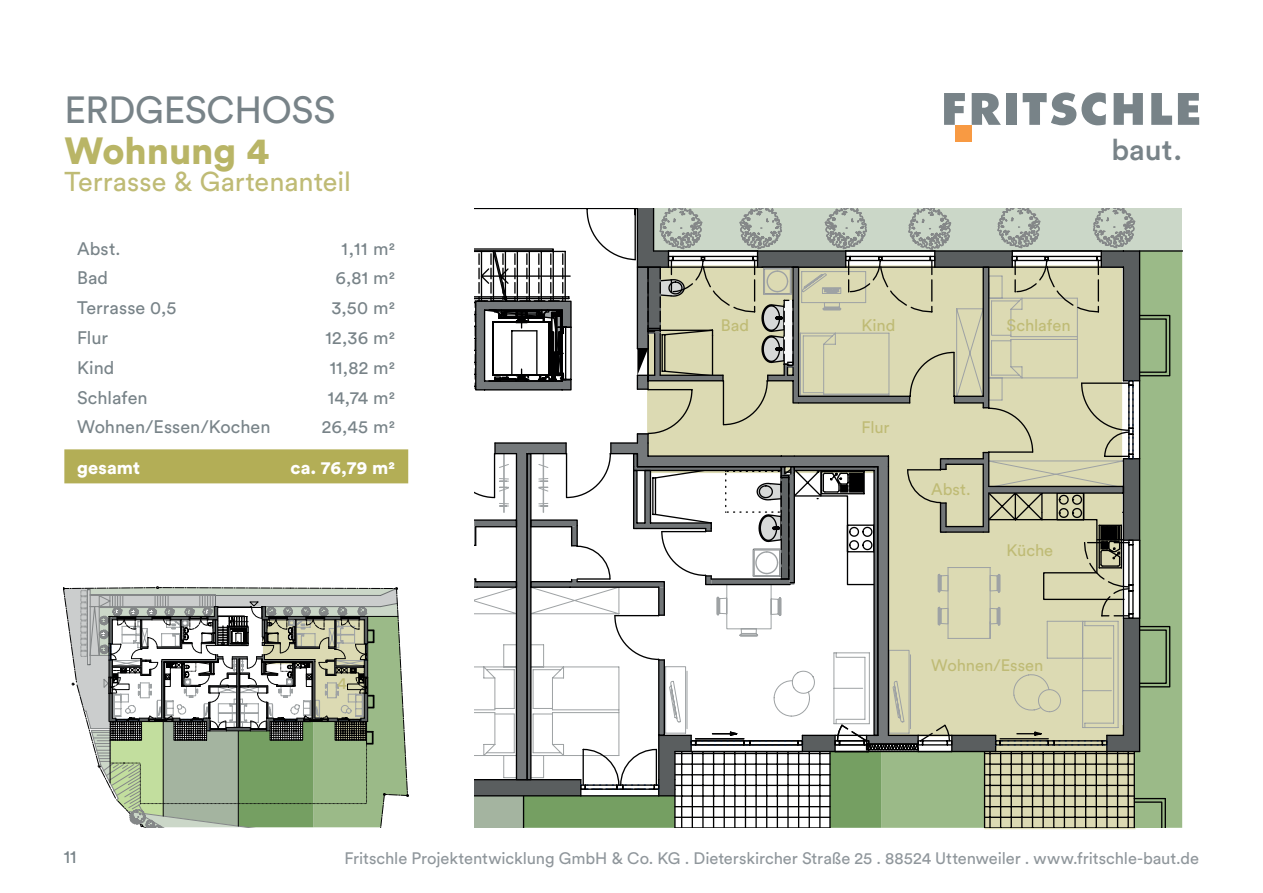
<style>
.page{position:relative;width:1263px;height:893px;background:#fff}
.page>*{position:absolute;margin:0;border:0;box-sizing:border-box;transform-origin:0 0}
.t1{font:37.5px "Circular Std";letter-spacing:-.01em;color:#788388}
.t2{font:900 37.5px "Circular Std";color:#b9b566}
.t3{font:500 29.4px "Circular Std";color:#788388}
.t4{font:27px "Circular Std";color:#bfbb75}
.t5{font:18px "Circular Std";letter-spacing:.005em;color:#788388}
.t6{font:900 18px "Circular Std";letter-spacing:.01em;color:#fff}
.t7{font:16.5px "Circular Std";letter-spacing:-.005em;color:#8f969b}
.t8{font:16.5px "Circular Std";letter-spacing:-.005em;color:#bfbb75}
</style>
<div class="page">
<svg style="left:944px;top:93px;width:21px;height:32px"></svg>
<svg style="left:972px;top:93px;width:29px;height:32px"></svg>
<div style="left:1006px;top:93px;width:11px;height:32px;background:#788388"></div>
<svg style="left:1023px;top:92px;width:83px;height:33px"></svg>
<svg style="left:1114px;top:93px;width:29px;height:32px"></svg>
<svg style="left:1151px;top:93px;width:21px;height:32px"></svg>
<svg style="left:1178px;top:93px;width:21px;height:32px"></svg>
<div style="left:955px;top:125px;width:17px;height:17px;background:#f89a43"></div>
<div style="left:64px;top:449px;width:344px;height:34px;background:#b3ae56"></div>
<div style="left:654px;top:208px;width:528px;height:43px;background:#cbd7c8"></div>
<hr style="left:675px;top:838px;width:155px;height:1px;background:#000001">
<hr style="left:984px;top:838px;width:150px;height:1px;background:#000001">
<svg style="left:1136px;top:250px;width:46px;height:578px;background:#93ae82"></svg>
<svg style="left:474px;top:208px;width:662px;height:620px"></svg>
<svg style="left:64px;top:586px;width:345px;height:242px"></svg>
<h1 class="t1" style="left:64px;top:87px;width:273px">ERDGESCHOSS</h1>
<h1 class="t2" style="left:64px;top:125px;width:206px">Wohnung 4</h1>
<h3 class="t4" style="left:64px;top:165px;width:288px">Terrasse &amp; Gartenanteil</h3>
<p class="t5" style="left:77px;top:237px;width:45px">Abst.</p>
<p class="t5" style="left:341px;top:237px;width:55px">1,11 m2</p>
<p class="t5" style="left:77px;top:267px;width:33px">Bad</p>
<p class="t5" style="left:335px;top:267px;width:61px">6,81 m2</p>
<p class="t5" style="left:77px;top:297px;width:101px">Terrasse 0,5</p>
<p class="t5" style="left:331px;top:297px;width:66px">3,50 m2</p>
<p class="t5" style="left:77px;top:327px;width:33px">Flur</p>
<p class="t5" style="left:326px;top:327px;width:71px">12,36 m2</p>
<p class="t5" style="left:77px;top:356px;width:39px">Kind</p>
<p class="t5" style="left:330px;top:356px;width:67px">11,82 m2</p>
<p class="t5" style="left:77px;top:386px;width:72px">Schlafen</p>
<p class="t5" style="left:328px;top:386px;width:69px">14,74 m2</p>
<p class="t5" style="left:77px;top:416px;width:195px">Wohnen/Essen/Kochen</p>
<p class="t5" style="left:322px;top:416px;width:75px">26,45 m2</p>
<p class="t6" style="left:77px;top:455px;width:65px">gesamt</p>
<p class="t6" style="left:290px;top:455px;width:106px">ca. 76,79 m2</p>
<p class="t8" style="left:338px;top:673px;width:11px">4</p>
<h2 class="t3" style="left:1111px;top:132px;width:72px">baut.</h2>
<p class="t8" style="left:721px;top:315px;width:30px">Bad</p>
<p class="t8" style="left:861px;top:315px;width:36px">Kind</p>
<p class="t8" style="left:1006px;top:315px;width:66px">Schlafen</p>
<p class="t8" style="left:861px;top:417px;width:30px">Flur</p>
<p class="t8" style="left:931px;top:479px;width:41px">Abst.</p>
<p class="t8" style="left:1006px;top:540px;width:48px">Küche</p>
<p class="t8" style="left:931px;top:655px;width:114px">Wohnen/Essen</p>
<p class="t5" style="left:64px;top:846px;width:14px">11</p>
<p class="t7" style="left:344px;top:848px;width:856px">Fritschle Projektentwicklung GmbH &amp; Co. KG . Dieterskircher Straße 25 . 88524 Uttenweiler . www.fritschle-baut.de</p>
</div>
